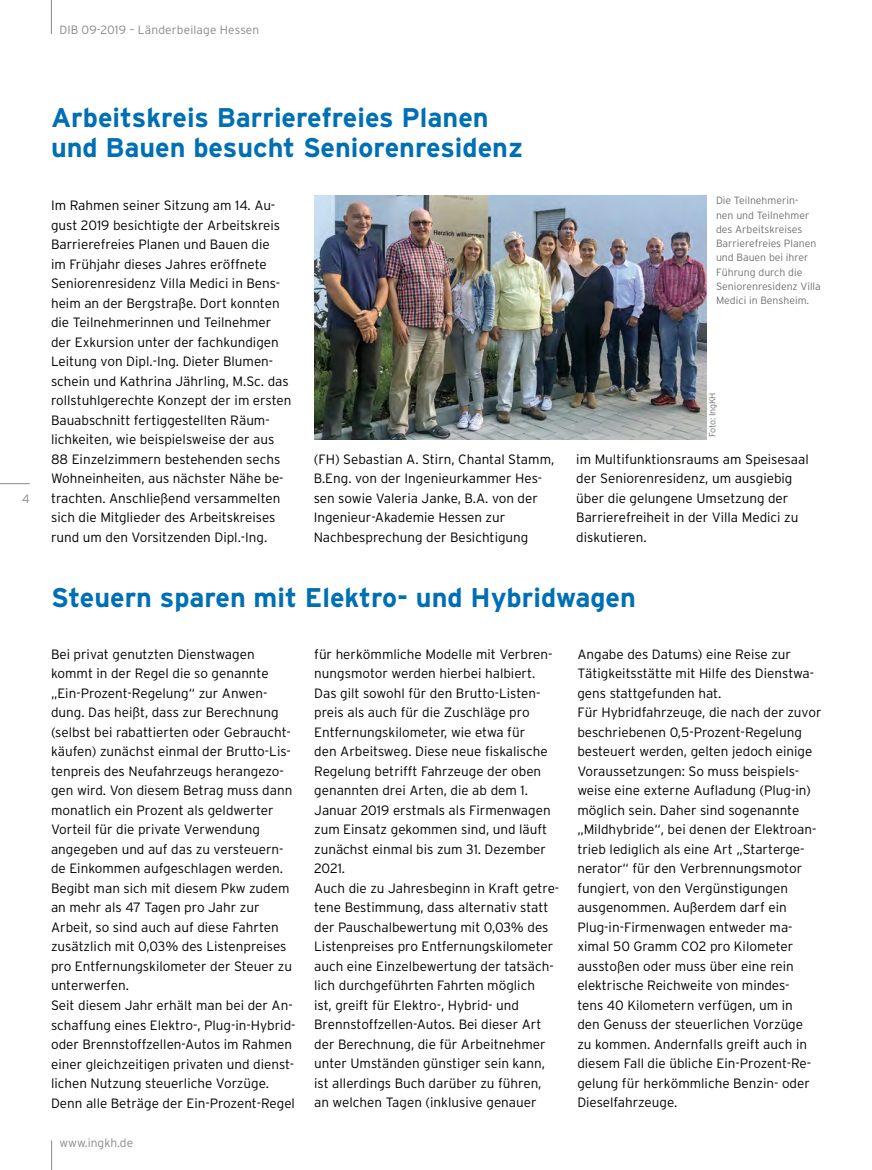
<style>
.page{position:relative;width:872px;height:1170px;background:#fff}
.page>*{position:absolute;margin:0;border:0;box-sizing:border-box;transform-origin:0 0}
.t1{font:700 27px/30px "Interstate";color:#006fb4}
.t2{font:300 13.5px/19.5px "Interstate";color:#000}
.t3{font:300 12px "Interstate";letter-spacing:.01em;color:#87888a}
.t4{font:300 10.5px/14.2px "Interstate";color:#707172}
.t5{font:300 9px "Interstate";letter-spacing:-.02em;color:#707172}
</style>
<div class="page">
<hr style="left:0;top:483px;width:30px;height:1px;background:#87888a">
<svg style="left:51px;top:1140px;width:1px;height:29px"></svg>
<hr style="left:51px;top:0;width:1px;height:34px;background:#87888a">
<img style="left:315px;top:196px;width:391px;height:243px">
<p class="t3" style="left:59px;top:23px;width:201px">DIB 09-2019 – Länderbeilage Hessen</p>
<p class="t3" style="left:22px;top:492px;width:9px">4</p>
<h1 class="t1" style="left:51px;top:103px;width:473px">Arbeitskreis Barrierefreies Planen und Bauen besucht Seniorenresidenz</h1>
<p class="t2" style="left:51px;top:195px;width:242px">Im Rahmen seiner Sitzung am 14. Au&shy;gust 2019 besichtigte der Arbeitskreis Barrierefreies Planen und Bauen die<br>im Frühjahr dieses Jahres eröffnete Seniorenresidenz Villa Medici in Bens&shy;heim an der Bergstraße. Dort konnten die Teilnehmerinnen und Teilnehmer der Exkursion unter der fachkundigen Leitung von Dipl.-Ing. Dieter Blumen&shy;schein und Kathrina Jährling, M.Sc. das rollstuhlgerechte Konzept der im ersten Bauabschnitt fertiggestellten Räum&shy;lichkeiten, wie beispielsweise der aus 88 Einzelzimmern bestehenden sechs Wohneinheiten, aus nächster Nähe be&shy;trachten. Anschließend versammelten sich die Mitglieder des Arbeitskreises rund um den Vorsitzenden Dipl.-Ing.</p>
<p class="t4" style="left:716px;top:193px;width:106px">Die Teilnehmerin-<br>nen und Teilnehmer des Arbeitskreises<br>Barrierefreies Planen und Bauen bei ihrer<br>Führung durch die<br>Seniorenresidenz Villa<br>Medici in Bensheim.</p>
<p class="t5" style="left:707px;top:437px;width:46px;rotate:-90deg">Foto: IngKH</p>
<p class="t2" style="left:314px;top:449px;width:242px">(FH) Sebastian A. Stirn, Chantal Stamm, B.Eng. von der Ingenieurkammer Hes&shy;sen sowie Valeria Janke, B.A. von der Ingenieur-Akademie Hessen zur Nachbesprechung der Besichtigung</p>
<p class="t2" style="left:576px;top:449px;width:234px">im Multifunktionsraums am Speisesaal der Seniorenresidenz, um ausgiebig über die gelungene Umsetzung der<br>Barrierefreiheit in der Villa Medici zu diskutieren.</p>
<h1 class="t1" style="left:51px;top:582px;width:586px">Steuern sparen mit Elektro- und Hybridwagen</h1>
<p class="t2" style="left:51px;top:644px;width:246px">Bei privat genutzten Dienstwagen kommt in der Regel die so genannte „Ein-Prozent-Regelung“ zur Anwen&shy;dung. Das heißt, dass zur Berechnung (selbst bei rabattierten oder Gebraucht&shy;käufen) zunächst einmal der Brutto-Lis&shy;tenpreis des Neufahrzeugs herangezo&shy;gen wird. Von diesem Betrag muss dann monatlich ein Prozent als geldwerter Vorteil für die private Verwendung angegeben und auf das zu versteuern&shy;de Einkommen aufgeschlagen werden.<br>Begibt man sich mit diesem Pkw zudem an mehr als 47 Tagen pro Jahr zur Arbeit, so sind auch auf diese Fahrten zusätzlich mit 0,03% des Listenpreises pro Entfernungskilometer der Steuer zu unterwerfen.<br>Seit diesem Jahr erhält man bei der An&shy;schaffung eines Elektro-, Plug-in-Hybrid&shy;oder Brennstoffzellen-Autos im Rahmen einer gleichzeitigen privaten und dienst&shy;lichen Nutzung steuerliche Vorzüge.<br>Denn alle Beträge der Ein-Prozent-Regel</p>
<p class="t2" style="left:314px;top:644px;width:247px">für herkömmliche Modelle mit Verbren&shy;nungsmotor werden hierbei halbiert.<br>Das gilt sowohl für den Brutto-Listen&shy;preis als auch für die Zuschläge pro Entfernungskilometer, wie etwa für<br>den Arbeitsweg. Diese neue fiskalische Regelung betrifft Fahrzeuge der oben genannten drei Arten, die ab dem 1.<br>Januar 2019 erstmals als Firmenwagen zum Einsatz gekommen sind, und läuft zunächst einmal bis zum 31. Dezember 2021.<br>Auch die zu Jahresbeginn in Kraft getre&shy;tene Bestimmung, dass alternativ statt der Pauschalbewertung mit 0,03% des Listenpreises pro Entfernungskilometer auch eine Einzelbewertung der tatsäch&shy;lich durchgeführten Fahrten möglich<br>ist, greift für Elektro-, Hybrid- und Brennstoffzellen-Autos. Bei dieser Art der Berechnung, die für Arbeitnehmer unter Umständen günstiger sein kann, ist allerdings Buch darüber zu führen, an welchen Tagen (inklusive genauer</p>
<p class="t2" style="left:577px;top:644px;width:246px">Angabe des Datums) eine Reise zur Tätigkeitsstätte mit Hilfe des Dienstwa&shy;gens stattgefunden hat.<br>Für Hybridfahrzeuge, die nach der zuvor beschriebenen 0,5-Prozent-Regelung besteuert werden, gelten jedoch einige Voraussetzungen: So muss beispiels&shy;weise eine externe Aufladung (Plug-in) möglich sein. Daher sind sogenannte „Mildhybride“, bei denen der Elektroan&shy;trieb lediglich als eine Art „Starterge&shy;nerator“ für den Verbrennungsmotor fungiert, von den Vergünstigungen ausgenommen. Außerdem darf ein Plug-in-Firmenwagen entweder ma&shy;ximal 50 Gramm CO2 pro Kilometer ausstoßen oder muss über eine rein elektrische Reichweite von mindes-<br>tens 40 Kilometern verfügen, um in<br>den Genuss der steuerlichen Vorzüge<br>zu kommen. Andernfalls greift auch in diesem Fall die übliche Ein-Prozent-Re&shy;gelung für herkömmliche Benzin- oder Dieselfahrzeuge.</p>
<p class="t3" style="left:60px;top:1135px;width:75px">www.ingkh.de</p>
</div>
